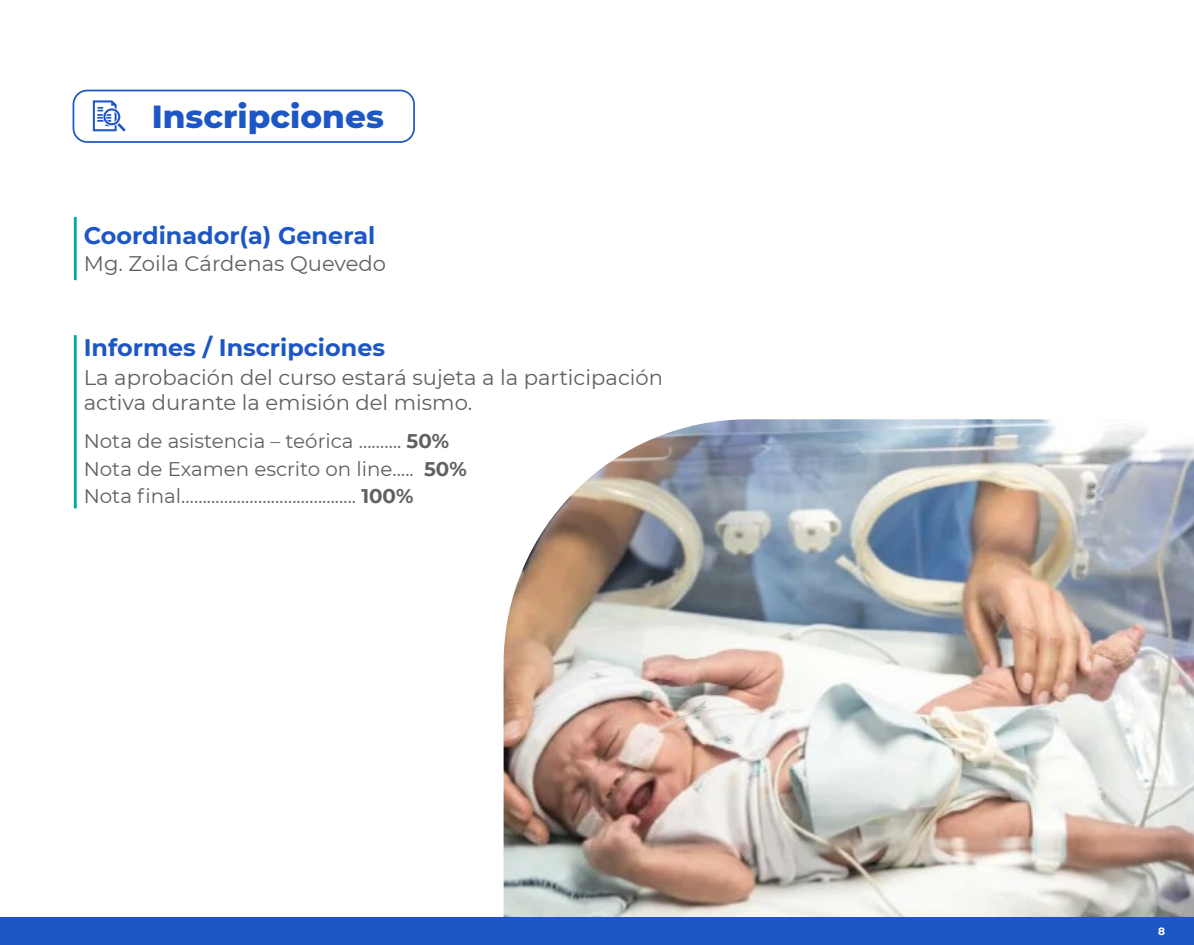
<style>
.page{position:relative;width:1194px;height:945px;background:#fff}
.page>*{position:absolute;margin:0;border:0;box-sizing:border-box;transform-origin:0 0}
.t1{font:800 32.64px "Montserrat";color:#1d57c5}
.t2{font:700 23.89px "Montserrat";color:#1d57c5}
.t3{font:21.09px/24.8px "Montserrat";color:#606060}
.t4{font:19.78px/27.4px "Montserrat";color:#606060}
.t5{font:700 10.5px "Montserrat";color:#fff}
.s1{font-weight:700}
</style>
<div class="page">
<img style="left:503px;top:419px;width:690px;height:499px">
<div style="left:0;top:918px;width:1193px;height:27px;background:#1d57c5"></div>
<div style="left:73px;top:90px;width:342px;height:53px;border:2px solid #1d57c5;border-radius:14px"></div>
<svg style="left:93px;top:100px;width:33px;height:32px"></svg>
<hr style="left:74px;top:217px;width:3px;height:63px;background:#00a99e">
<hr style="left:74px;top:335px;width:3px;height:173px;background:#00a99e">
<h1 class="t1" style="left:152px;top:93px;width:234px">Inscripciones</h1>
<p class="t2" style="left:84px;top:218px;width:293px">Coordinador(a) General</p>
<p class="t3" style="left:84px;top:251px;width:303px">Mg. Zoila Cárdenas Quevedo</p>
<p class="t2" style="left:84px;top:331px;width:303px">Informes / Inscripciones</p>
<p class="t3" style="left:84px;top:365px;width:580px">La aprobación del curso estará sujeta a la participación activa durante la emisión del mismo.</p>
<p class="t4" style="left:84px;top:427px;width:384px">Nota de asistencia – teórica ………. <span class="s1">50%<br></span>Nota de Examen escrito on line….. <span class="s1">50%<br></span>Nota final………………………………….. <span class="s1">100%</span></p>
<p class="t5" style="left:1157px;top:924px;width:8px">8</p>
</div>
